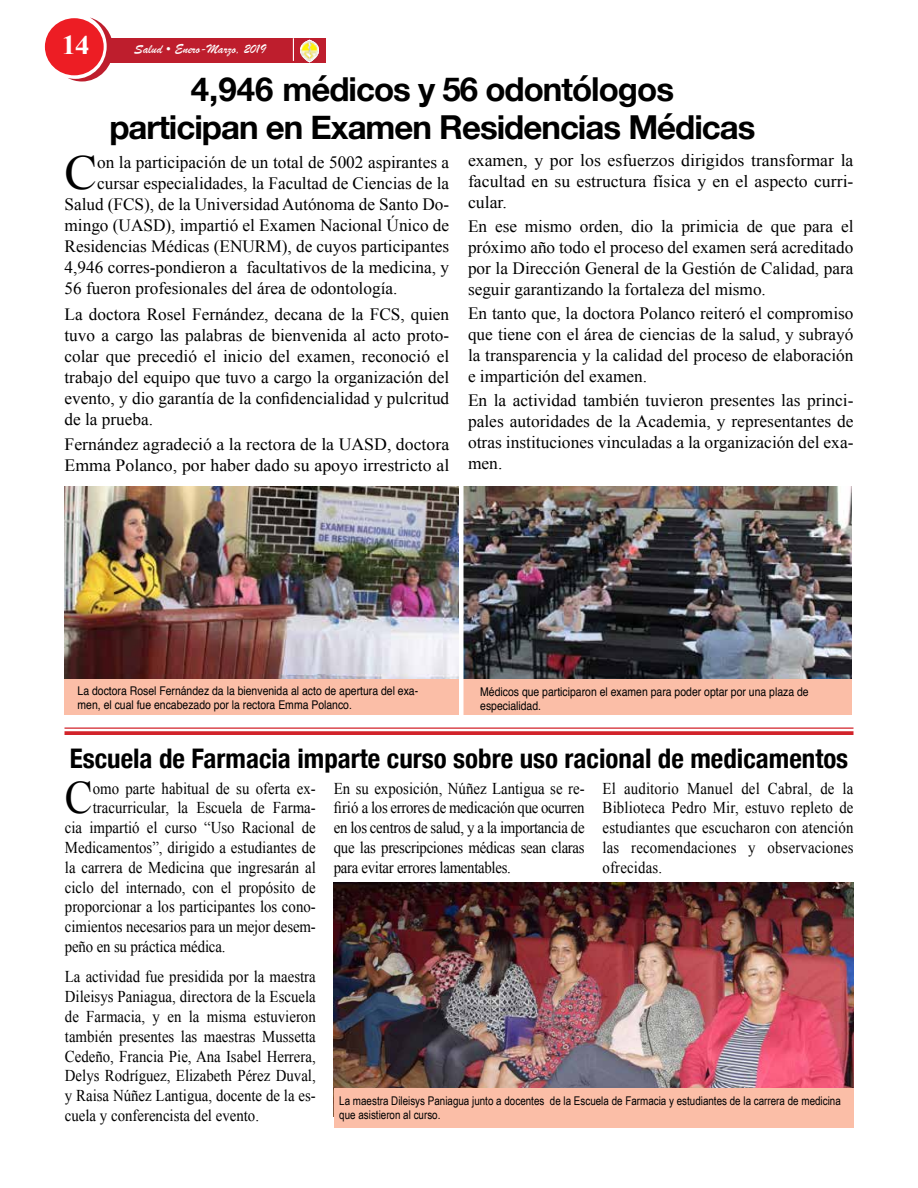
<style>
.page{position:relative;width:918px;height:1188px;background:#fff}
.page>*{position:absolute;margin:0;border:0;box-sizing:border-box;transform-origin:0 0}
.t1{font:48.9px "Times New Roman";color:#000}
.t2{font:46.35px "Times New Roman";color:#000;scale:.9 1}
.t3{font:700 33px/37.5px "Helvetica Neue";letter-spacing:-.03em;color:#000;text-align:center}
.t4{font:700 condensed 27px "Helvetica Neue";color:#000}
.t5{font:700 27px "Times New Roman SF";color:#fff}
.t6{font:17.25px/21px "Times New Roman";color:#000;text-align:justify}
.t7{font:16.5px/19.8px "Times New Roman";color:#000;text-align:justify;scale:.9 1}
.t8{font:13.5px "Brush Script";color:#fff}
.t9{font:12px/14.4px "Helvetica";color:#000;scale:.87 1}
.t10{font:12px/14.4px "Arial Narrow";color:#000}
</style>
<div class="page">
<svg style="left:68px;top:17px;width:45px;height:65px"></svg>
<div style="left:45px;top:18px;width:59px;height:57px;background:#ed1d24;border-radius:50%"></div>
<div style="left:108px;top:39px;width:218px;height:24px;background:#be1e2d"></div>
<svg style="left:293px;top:38px;width:1px;height:23px"></svg>
<svg style="left:300px;top:38px;width:21px;height:25px"></svg>
<img style="left:301px;top:40px;width:17px;height:22px">
<img style="left:64px;top:486px;width:395px;height:194px">
<div style="left:64px;top:680px;width:399px;height:36px;background:#fbbea7"></div>
<img style="left:464px;top:486px;width:388px;height:194px">
<div style="left:459px;top:680px;width:393px;height:36px;background:#fbbea7"></div>
<img style="left:334px;top:882px;width:520px;height:206px">
<div style="left:334px;top:1088px;width:520px;height:40px;background:#fbbea7"></div>
<svg style="left:459px;top:486px;width:5px;height:242px"></svg>
<hr style="left:64px;top:728px;width:790px;height:1px;background:#d2232a">
<svg style="left:64px;top:731px;width:790px;height:4px;background:#d43037"></svg>
<h3 class="t5" style="left:62px;top:29px;width:28px">14</h3>
<p class="t8" style="left:134px;top:40px;width:133px">Salud • Enero-Marzo, 2019</p>
<h3 class="t3" style="left:109px;top:72px;width:648px">4,946 médicos y 56 odontólogos<br>participan en Examen Residencias Médicas</h3>
<p class="t6" style="left:468px;top:150px;width:387px">examen, y por los esfuerzos dirigidos transformar la facultad en su estructura física y en el aspecto curri&shy;cular.</p>
<p class="t6" style="left:468px;top:216px;width:387px">En ese mismo orden, dio la primicia de que para el próximo año todo el proceso del examen será acreditado por la Dirección General de la Gestión de Calidad, para seguir garantizando la fortaleza del mismo.</p>
<p class="t6" style="left:468px;top:303px;width:387px">En tanto que, la doctora Polanco reiteró el compromiso que tiene con el área de ciencias de la salud, y subrayó la transparencia y la calidad del proceso de elaboración e impartición del examen.</p>
<p class="t6" style="left:468px;top:390px;width:387px">En la actividad también tuvieron presentes las princi&shy;pales autoridades de la Academia, y representantes de otras instituciones vinculadas a la organización del exa&shy;men.</p>
<h1 class="t1" style="left:64px;top:140px;width:34px">C</h1>
<p class="t6" style="left:97px;top:152px;width:354px">on la participación de un total de 5002 aspirantes a</p>
<p class="t6" style="left:97px;top:173px;width:354px">cursar especialidades, la Facultad de Ciencias de la</p>
<p class="t6" style="left:65px;top:194px;width:386px">Salud (FCS), de la Universidad Autónoma de Santo Do-</p>
<p class="t6" style="left:65px;top:215px;width:386px">mingo (UASD), impartió el Examen Nacional Único de</p>
<p class="t6" style="left:65px;top:236px;width:386px">Residencias Médicas (ENURM), de cuyos participantes</p>
<p class="t6" style="left:65px;top:257px;width:386px">4,946 corres-pondieron a facultativos de la medicina, y</p>
<p class="t6" style="left:65px;top:278px;width:334px">56 fueron profesionales del área de odontología.</p>
<p class="t6" style="left:65px;top:303px;width:386px">La doctora Rosel Fernández, decana de la FCS, quien tuvo a cargo las palabras de bienvenida al acto proto&shy;colar que precedió el inicio del examen, reconoció el trabajo del equipo que tuvo a cargo la organización del evento, y dio garantía de la confidencialidad y pulcritud de la prueba.</p>
<p class="t6" style="left:64px;top:434px;width:386px">Fernández agradeció a la rectora de la UASD, doctora<br>Emma Polanco, por haber dado su apoyo irrestricto al</p>
<p class="t9" style="left:78px;top:684px;width:393px">La doctora Rosel Fernández da la bienvenida al acto de apertura del exa&shy;men, el cual fue encabezado por la rectora Emma Polanco.</p>
<p class="t9" style="left:480px;top:685px;width:379px">Médicos que participaron el examen para poder optar por una plaza de especialidad.</p>
<h3 class="t4" style="left:70px;top:736px;width:780px">Escuela de Farmacia imparte curso sobre uso racional de medicamentos</h3>
<h2 class="t2" style="left:65px;top:767px;width:32px">C</h2>
<p class="t7" style="left:93px;top:778px;width:249px">omo parte habitual de su oferta ex-</p>
<p class="t7" style="left:93px;top:798px;width:249px">tracurricular, la Escuela de Farma-</p>
<p class="t7" style="left:65px;top:818px;width:280px">cia impartió el curso “Uso Racional de</p>
<p class="t7" style="left:65px;top:837px;width:280px">Medicamentos”, dirigido a estudiantes de</p>
<p class="t7" style="left:65px;top:857px;width:280px">la carrera de Medicina que ingresarán al</p>
<p class="t7" style="left:65px;top:877px;width:280px">ciclo del internado, con el propósito de</p>
<p class="t7" style="left:65px;top:897px;width:280px">proporcionar a los participantes los cono-</p>
<p class="t7" style="left:65px;top:917px;width:280px">cimientos necesarios para un mejor desem-</p>
<p class="t7" style="left:65px;top:936px;width:180px">peño en su práctica médica.</p>
<p class="t7" style="left:65px;top:967px;width:280px">La actividad fue presidida por la maestra Dileisys Paniagua, directora de la Escuela de Farmacia, y en la misma estuvieron también presentes las maestras Mussetta Cedeño, Francia Pie, Ana Isabel Herrera, Delys Rodríguez, Elizabeth Pérez Duval, y Raisa Núñez Lantigua, docente de la es&shy;cuela y conferencista del evento.</p>
<p class="t7" style="left:334px;top:778px;width:280px">En su exposición, Núñez Lantigua se re&shy;firió a los errores de medicación que ocurren en los centros de salud, y a la importancia de que las prescripciones médicas sean claras para evitar errores lamentables.</p>
<p class="t7" style="left:603px;top:778px;width:280px">El auditorio Manuel del Cabral, de la Biblioteca Pedro Mir, estuvo repleto de estudiantes que escucharon con atención las recomendaciones y observaciones ofrecidas.</p>
<p class="t10" style="left:339px;top:1093px;width:503px">La maestra Dileisys Paniagua junto a docentes de la Escuela de Farmacia y estudiantes de la carrera de medicina que asistieron al curso.</p>
</div>
